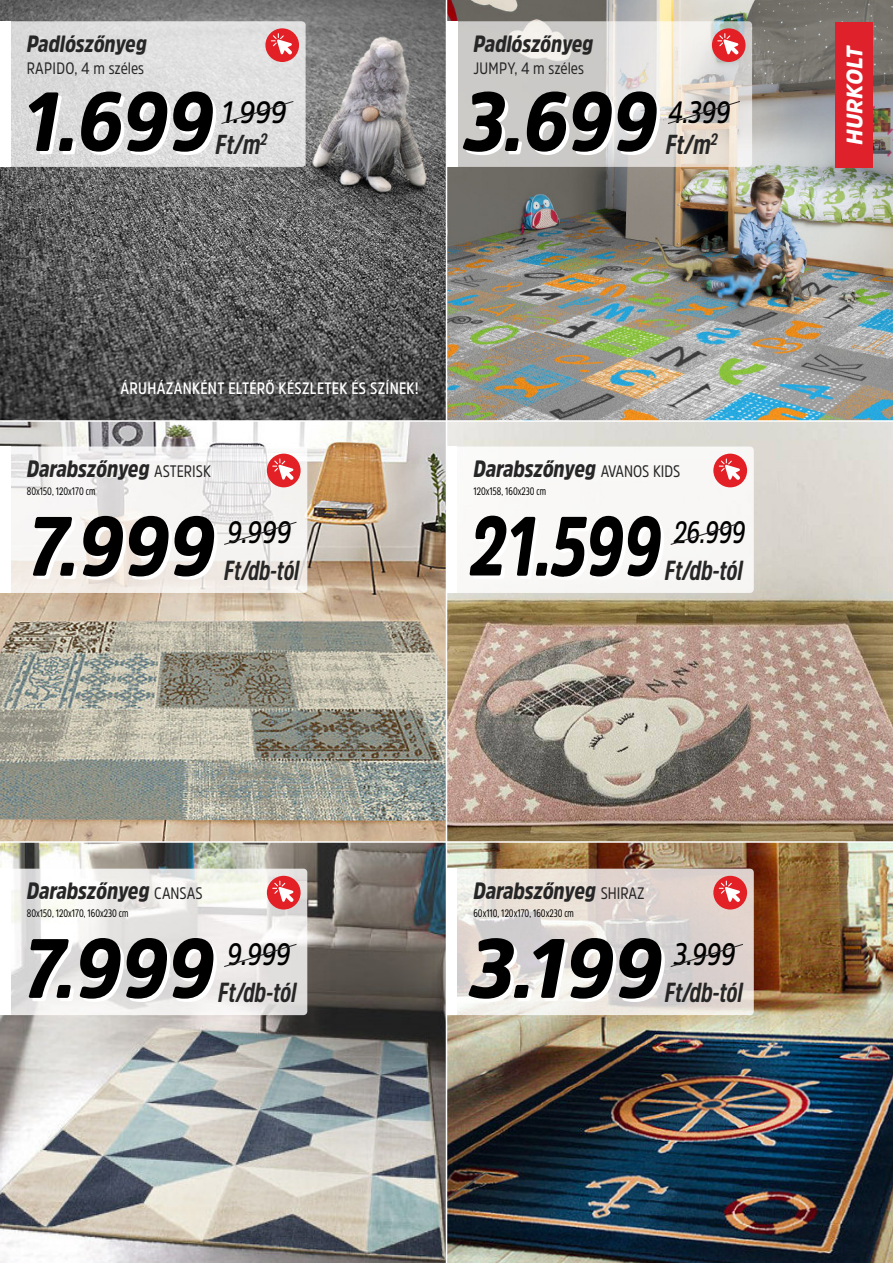
<style>
.page{position:relative;width:893px;height:1263px;background:#fff}
.page>*{position:absolute;margin:0;border:0;box-sizing:border-box;transform-origin:0 0}
.t1{font:italic 900 83.4px "Amsi Pro Narw";color:#000}
.t2{font:italic 900 83.4px "Amsi Pro Narw";color:#000;scale:.8 1}
.t3{font:italic 900 83.4px "Amsi Pro Narw";color:#000;scale:.96 1}
.t4{font:italic 900 82.95px "Amsi Pro Narw";letter-spacing:-.005em;color:#000}
.t5{font:italic 900 82.95px "Amsi Pro Narw";letter-spacing:-.005em;color:#000;scale:.95 1}
.t6{font:italic 600 30.9px "Amsi Pro Narw";color:#000;scale:.85 1}
.t7{font:italic 600 30.9px "Amsi Pro Narw";color:#000;scale:.79 1}
.t8{font:italic 600 30.9px "Amsi Pro Narw";color:#000;scale:.86 1}
.t9{font:italic 600 30.75px "Amsi Pro Narw";color:#000;scale:.94 1}
.t10{font:italic 600 30.75px "Amsi Pro Narw";color:#000;scale:.85 1}
.t11{font:italic 700 27.45px "Amsi Pro Cond";color:#272627;scale:.92 1}
.t12{font:italic 700 27.45px "Amsi Pro Cond";color:#272627;scale:.89 1}
.t13{font:italic 700 27.3px "Amsi Pro Cond";color:#272627}
.t14{font:italic 900 23.4px "Amsi Pro Narw";color:#272627;scale:.88 1}
.t15{font:italic 900 22.35px "Amsi Pro";letter-spacing:.02em;color:#fff}
.t16{font:600 16.5px "Amsi Pro Narw";letter-spacing:.02em;color:#fff;scale:.92 1}
.t17{font:16.5px "Amsi Pro Narw";letter-spacing:.01em;color:#272627;scale:.92 1}
.t18{font:10.8px "Amsi Pro Cond";color:#000;scale:.94 1}
.s1{font-weight:400;font-style:normal;font-size:16.65px}
</style>
<div class="page">
<img style="left:0;top:0;width:893px;height:1263px">
<hr style="left:446px;top:0;width:1px;height:1263px;background:#fff">
<img style="left:10px;top:21px;width:296px;height:146px">
<div style="left:0;top:21px;width:10px;height:146px;background:#fff"></div>
<div style="left:265px;top:28px;width:34px;height:34px;background:#e22026;border-radius:50%"></div>
<svg style="left:271px;top:33px;width:21px;height:22px"></svg>
<svg style="left:220px;top:100px;width:75px;height:25px;background:#d7d7d7"></svg>
<img style="left:458px;top:21px;width:294px;height:146px">
<div style="left:447px;top:21px;width:11px;height:146px;background:#fff"></div>
<div style="left:712px;top:28px;width:33px;height:34px;background:#e22026;border-radius:50%"></div>
<svg style="left:717px;top:33px;width:22px;height:22px"></svg>
<svg style="left:667px;top:100px;width:74px;height:25px;background:#cbc5be"></svg>
<div style="left:836px;top:23px;width:37px;height:145px;background:#de212b"></div>
<img style="left:11px;top:446px;width:296px;height:147px">
<div style="left:0;top:446px;width:11px;height:147px;background:#fff"></div>
<div style="left:267px;top:454px;width:34px;height:33px;background:#e22026;border-radius:50%"></div>
<svg style="left:272px;top:458px;width:22px;height:22px"></svg>
<svg style="left:223px;top:521px;width:75px;height:25px"></svg>
<img style="left:11px;top:869px;width:296px;height:146px">
<div style="left:0;top:869px;width:11px;height:146px;background:#fff"></div>
<div style="left:267px;top:876px;width:34px;height:33px;background:#e22026;border-radius:50%"></div>
<svg style="left:272px;top:881px;width:22px;height:21px"></svg>
<svg style="left:223px;top:943px;width:75px;height:25px;background:#e0dedc"></svg>
<div style="left:457px;top:446px;width:297px;height:147px;background:#f8f7f5"></div>
<div style="left:446px;top:446px;width:11px;height:147px;background:#fff"></div>
<div style="left:713px;top:454px;width:34px;height:33px;background:#e22026;border-radius:50%"></div>
<svg style="left:719px;top:458px;width:21px;height:22px"></svg>
<svg style="left:669px;top:521px;width:75px;height:25px"></svg>
<img style="left:457px;top:869px;width:297px;height:146px">
<div style="left:446px;top:869px;width:11px;height:146px;background:#fff"></div>
<div style="left:713px;top:876px;width:34px;height:33px;background:#e22026;border-radius:50%"></div>
<svg style="left:719px;top:881px;width:21px;height:21px"></svg>
<svg style="left:669px;top:943px;width:75px;height:25px;background:#d0c8c6"></svg>
<hr style="left:0;top:420px;width:893px;height:2px;background:#fff">
<hr style="left:0;top:841px;width:893px;height:2px;background:#fff">
<p class="t14" style="left:27px;top:35px;width:138px">Padlószőnyeg</p>
<p class="t17" style="left:27px;top:62px;width:129px">RAPIDO, 4 M SZÉLES</p>
<p class="t14" style="left:473px;top:35px;width:138px">Padlószőnyeg</p>
<p class="t17" style="left:473px;top:62px;width:122px">JUMPY, 4 M SZÉLES</p>
<h2 class="t4" style="left:23px;top:92px;width:192px">1.699</h2>
<h3 class="t9" style="left:221px;top:102px;width:70px">1.999</h3>
<h2 class="t5" style="left:464px;top:92px;width:205px">3.699</h2>
<p class="t13" style="left:215px;top:135px;width:54px">Ft/m<sup>2</sup></p>
<h3 class="t10" style="left:668px;top:102px;width:74px">4.399</h3>
<p class="t13" style="left:666px;top:135px;width:54px">Ft/m<sup>2</sup></p>
<p class="t16" style="left:121px;top:382px;width:326px">ÁRUHÁZANKÉNT ELTÉRŐ KÉSZLETEK ÉS SZÍNEK!</p>
<p class="t14" style="left:27px;top:461px;width:211px">Darabszőnyeg <span class="s1">ASTERISK</span></p>
<p class="t18" style="left:27px;top:487px;width:74px">80x150, 120x170 cm</p>
<h1 class="t3" style="left:27px;top:517px;width:197px">7.999</h1>
<h3 class="t8" style="left:227px;top:521px;width:76px">9.999</h3>
<p class="t12" style="left:224px;top:560px;width:86px">Ft/db-tól</p>
<p class="t14" style="left:473px;top:461px;width:237px">Darabszőnyeg <span class="s1">AVANOS KIDS</span></p>
<p class="t18" style="left:473px;top:487px;width:79px">120x158, 160x230 cm</p>
<h1 class="t2" style="left:469px;top:517px;width:241px">21.599</h1>
<h3 class="t7" style="left:674px;top:521px;width:92px">26.999</h3>
<p class="t11" style="left:665px;top:560px;width:86px">Ft/db-tól</p>
<p class="t15" style="left:847px;top:145px;width:101px;rotate:-90deg">HURKOLT</p>
<p class="t14" style="left:27px;top:883px;width:201px">Darabszőnyeg <span class="s1">CANSAS</span></p>
<p class="t18" style="left:27px;top:909px;width:109px">80x150, 120x170, 160x230 cm</p>
<h1 class="t1" style="left:23px;top:939px;width:192px">7.999</h1>
<h3 class="t6" style="left:227px;top:943px;width:76px">9.999</h3>
<p class="t11" style="left:218px;top:983px;width:86px">Ft/db-tól</p>
<p class="t14" style="left:473px;top:883px;width:196px">Darabszőnyeg <span class="s1">SHIRAZ</span></p>
<p class="t18" style="left:473px;top:909px;width:108px">60x110, 120x170, 160x230 cm</p>
<h1 class="t1" style="left:469px;top:939px;width:194px">3.199</h1>
<h3 class="t6" style="left:674px;top:943px;width:74px">3.999</h3>
<p class="t11" style="left:665px;top:983px;width:86px">Ft/db-tól</p>
</div>
